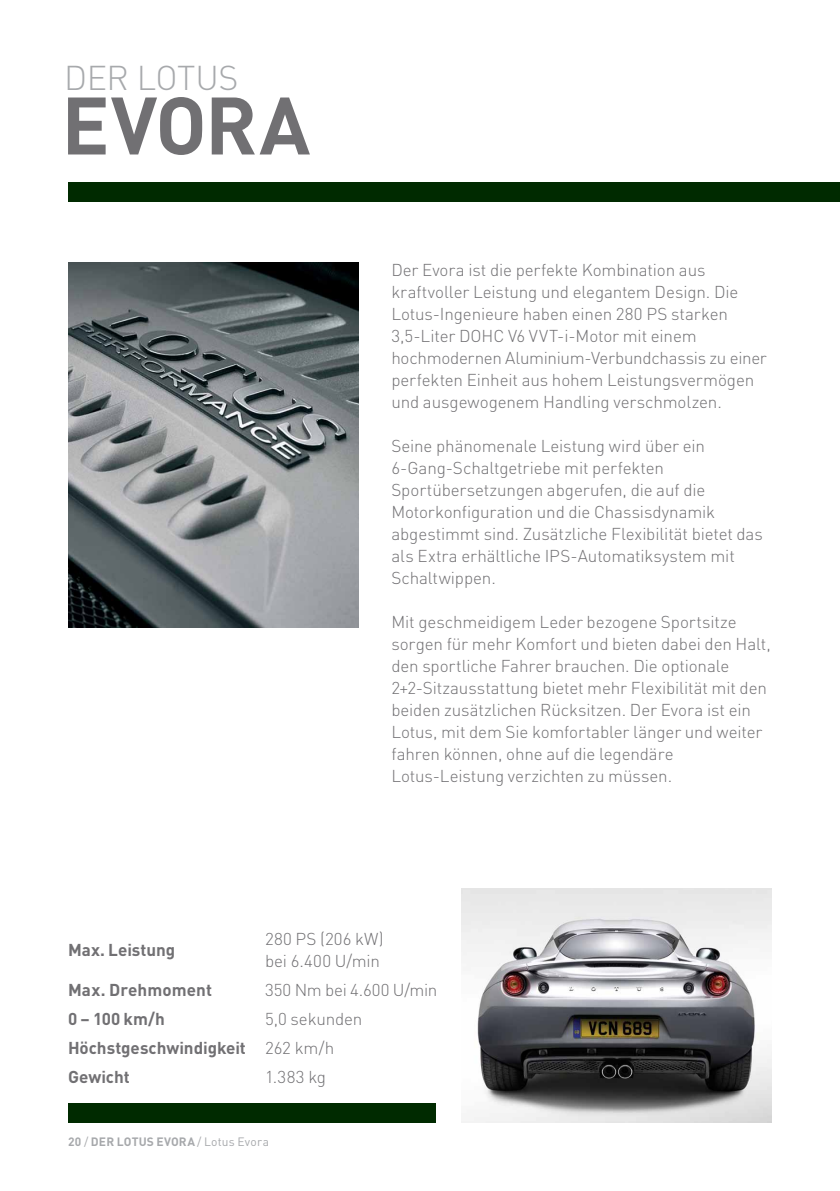
<style>
.page{position:relative;width:840px;height:1191px;background:#fff}
.page>*{position:absolute;margin:0;border:0;box-sizing:border-box;transform-origin:0 0}
.t1{font:700 80px "DINOT";letter-spacing:-.005em;color:#717073}
.t2{font:300 34px "DINOT";letter-spacing:-.015em;color:#a7a9ac}
.t3{font:300 17px/22px "DINOT";letter-spacing:-.005em;color:#717073}
.t4{font:700 17px/29px "DINOT";color:#717073}
.t5{font:700 12px "DINOT";letter-spacing:.015em;color:#a7a9ac}
.s1{font-weight:300}
.s2{font-weight:400}
</style>
<div class="page">
<img style="left:68px;top:262px;width:290px;height:365px">
<div style="left:68px;top:182px;width:771px;height:20px;background:#002a00"></div>
<div style="left:68px;top:1102px;width:367px;height:20px;background:#002a00"></div>
<img style="left:461px;top:888px;width:310px;height:234px">
<h2 class="t2" style="left:64px;top:56px;width:176px">DER LOTUS</h2>
<h1 class="t1" style="left:61px;top:73px;width:250px">EVORA</h1>
<p class="t3" style="left:391px;top:258px;width:377px">Der Evora ist die perfekte Kombination aus kraftvoller Leistung und elegantem Design. Die Lotus-Ingenieure haben einen 280 PS starken 3,5-Liter DOHC V6 VVT-i-Motor mit einem hochmodernen Aluminium-Verbundchassis zu einer perfekten Einheit aus hohem Leistungsvermögen und ausgewogenem Handling verschmolzen.</p>
<p class="t3" style="left:391px;top:434px;width:373px">Seine phänomenale Leistung wird über ein 6-Gang-Schaltgetriebe mit perfekten Sportübersetzungen abgerufen, die auf die Motorkonfiguration und die Chassisdynamik abgestimmt sind. Zusätzliche Flexibilität bietet das als Extra erhältliche IPS-Automatiksystem mit Schaltwippen.</p>
<p class="t3" style="left:391px;top:610px;width:380px">Mit geschmeidigem Leder bezogene Sportsitze sorgen für mehr Komfort und bieten dabei den Halt, den sportliche Fahrer brauchen. Die optionale 2+2-Sitzausstattung bietet mehr Flexibilität mit den beiden zusätzlichen Rücksitzen. Der Evora ist ein Lotus, mit dem Sie komfortabler länger und weiter fahren können, ohne auf die legendäre Lotus-Leistung verzichten zu müssen.</p>
<p class="t4" style="left:68px;top:934px;width:109px">Max. Leistung</p>
<p class="t3" style="left:265px;top:927px;width:120px">280 PS (206 kW) bei 6.400 U/min</p>
<p class="t4" style="left:68px;top:974px;width:145px">Max. Drehmoment</p>
<p class="t3" style="left:265px;top:978px;width:174px">350 Nm bei 4.600 U/min</p>
<p class="t4" style="left:68px;top:1003px;width:98px">0 – 100 km/h</p>
<p class="t4" style="left:68px;top:1003px;width:296px;text-indent:197px"><span class="s1">5,0 sekunden<br></span>Höchstgeschwindigkeit <span class="s1">262 km/h<br></span>Gewicht</p>
<p class="t3" style="left:265px;top:1065px;width:63px">1.383 kg</p>
<p class="t5" style="left:68px;top:1133px;width:202px">20 <span class="s2">/</span> DER LOTUS EVORA <span class="s2">/ Lotus Evora</span></p>
</div>
